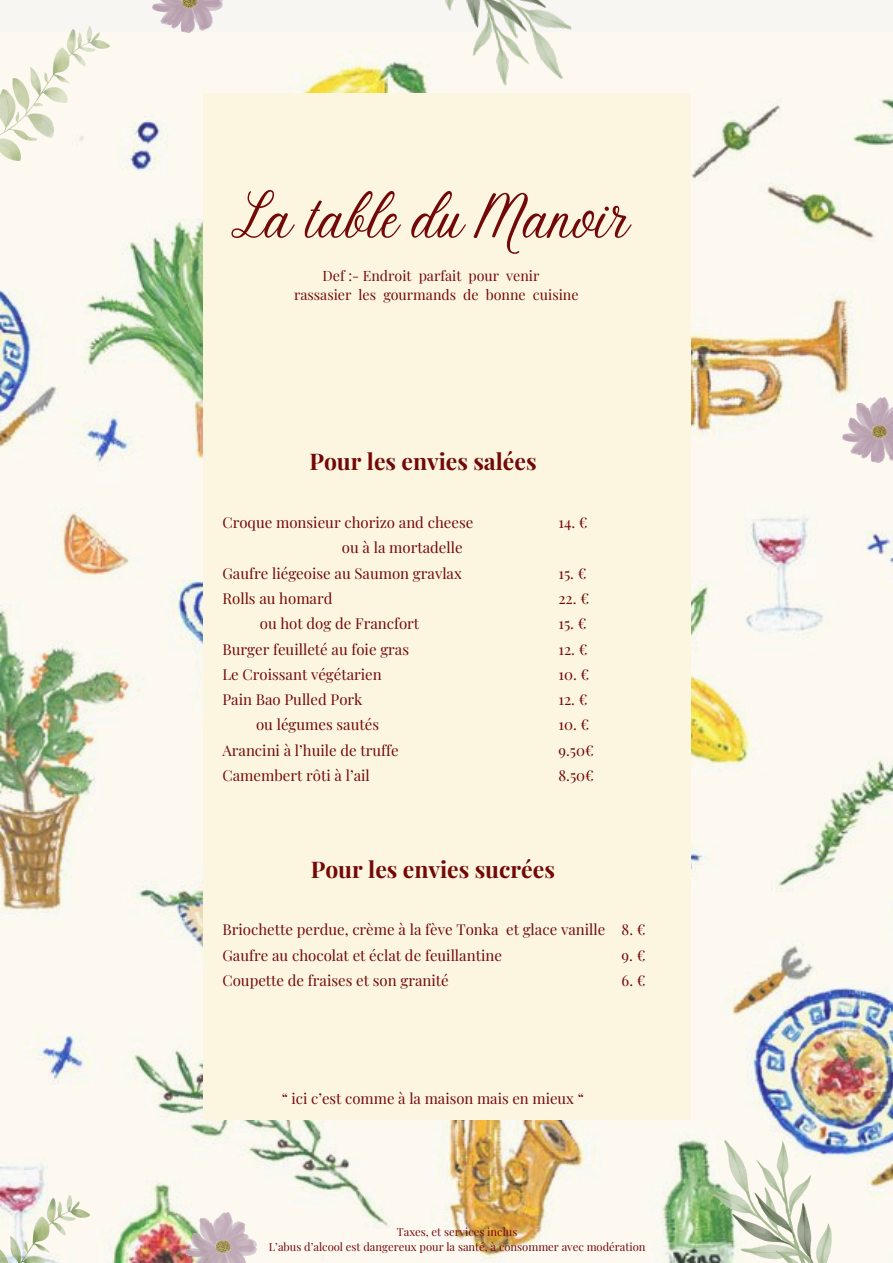
<style>
.page{position:relative;width:893px;height:1263px;background:#fff}
.page>*{position:absolute;margin:0;border:0;box-sizing:border-box;transform-origin:0 0}
.t1{font:65.7px "Stoic";color:#720808}
.t2{font:700 22.88px "Playfair Display";color:#720808}
.t3{font:15px/25.3px "Playfair Display";color:#720808}
.t4{font:14.85px "Playfair Display";color:#720808}
.t5{font:14.25px/19.1px "Playfair Display";color:#720808}
.t6{font:11.18px "Playfair Display";color:#720808}
</style>
<div class="page">
<img style="left:0;top:32px;width:893px;height:1231px">
<div style="left:203px;top:93px;width:487px;height:1026px;background:#fcf6e0"></div>
<img style="left:708px;top:1140px;width:134px;height:123px">
<img style="left:0;top:1196px;width:89px;height:67px">
<img style="left:423px;top:0;width:154px;height:93px">
<img style="left:0;top:27px;width:109px;height:133px">
<img style="left:842px;top:397px;width:51px;height:65px">
<img style="left:186px;top:1212px;width:70px;height:51px">
<img style="left:152px;top:0;width:71px;height:33px">
<p class="t1" style="left:233px;top:185px;width:397px">La table du Manoir</p>
<h2 class="t5" style="left:294px;top:266px;width:286px;text-indent:28px">Def :- Endroit parfait pour venir rassasier les gourmands de bonne cuisine</h2>
<h3 class="t2" style="left:309px;top:445px;width:229px">Pour les envies salées</h3>
<p class="t3" style="left:222px;top:509px;width:252px">Croque monsieur chorizo and cheese</p>
<p class="t3" style="left:342px;top:534px;width:122px">ou à la mortadelle</p>
<p class="t3" style="left:222px;top:560px;width:241px">Gaufre liégeoise au Saumon gravlax</p>
<p class="t3" style="left:222px;top:585px;width:112px">Rolls au homard</p>
<p class="t3" style="left:260px;top:610px;width:161px">ou hot dog de Francfort</p>
<p class="t3" style="left:222px;top:636px;width:188px">Burger feuilleté au foie gras</p>
<p class="t3" style="left:222px;top:661px;width:161px">Le Croissant végétarien</p>
<p class="t3" style="left:222px;top:686px;width:142px">Pain Bao Pulled Pork</p>
<p class="t3" style="left:256px;top:711px;width:124px">ou légumes sautés</p>
<p class="t3" style="left:222px;top:737px;width:178px">Arancini à l’huile de truffe</p>
<p class="t3" style="left:222px;top:762px;width:149px">Camembert rôti à l’ail</p>
<h1 class="t3" style="left:558px;top:509px;width:31px">14. €</h1>
<h3 class="t3" style="left:558px;top:560px;width:30px">15. €</h3>
<h3 class="t3" style="left:558px;top:585px;width:32px">22. €</h3>
<h3 class="t3" style="left:558px;top:610px;width:30px">15. €</h3>
<h3 class="t3" style="left:558px;top:636px;width:30px">12. €</h3>
<h3 class="t3" style="left:558px;top:661px;width:32px">10. €</h3>
<h3 class="t3" style="left:558px;top:686px;width:30px">12. €</h3>
<h3 class="t3" style="left:558px;top:711px;width:37px">10. €<br>9.50€<br>8.50€</h3>
<h3 class="t2" style="left:311px;top:853px;width:246px">Pour les envies sucrées</h3>
<h3 class="t3" style="left:222px;top:916px;width:384px">Briochette perdue, crème à la fève Tonka et glace vanille<br>Gaufre au chocolat et éclat de feuillantine<br>Coupette de fraises et son granité</h3>
<p class="t3" style="left:621px;top:916px;width:26px">8. €</p>
<p class="t3" style="left:621px;top:942px;width:25px">9. €</p>
<p class="t3" style="left:621px;top:967px;width:26px">6. €</p>
<h2 class="t4" style="left:282px;top:1088px;width:304px">“ ici c’est comme à la maison mais en mieux “</h2>
<h3 class="t6" style="left:397px;top:1224px;width:122px">Taxes, et services inclus</h3>
<h3 class="t6" style="left:269px;top:1239px;width:378px">L’abus d’alcool est dangereux pour la santé, à consommer avec modération</h3>
</div>
